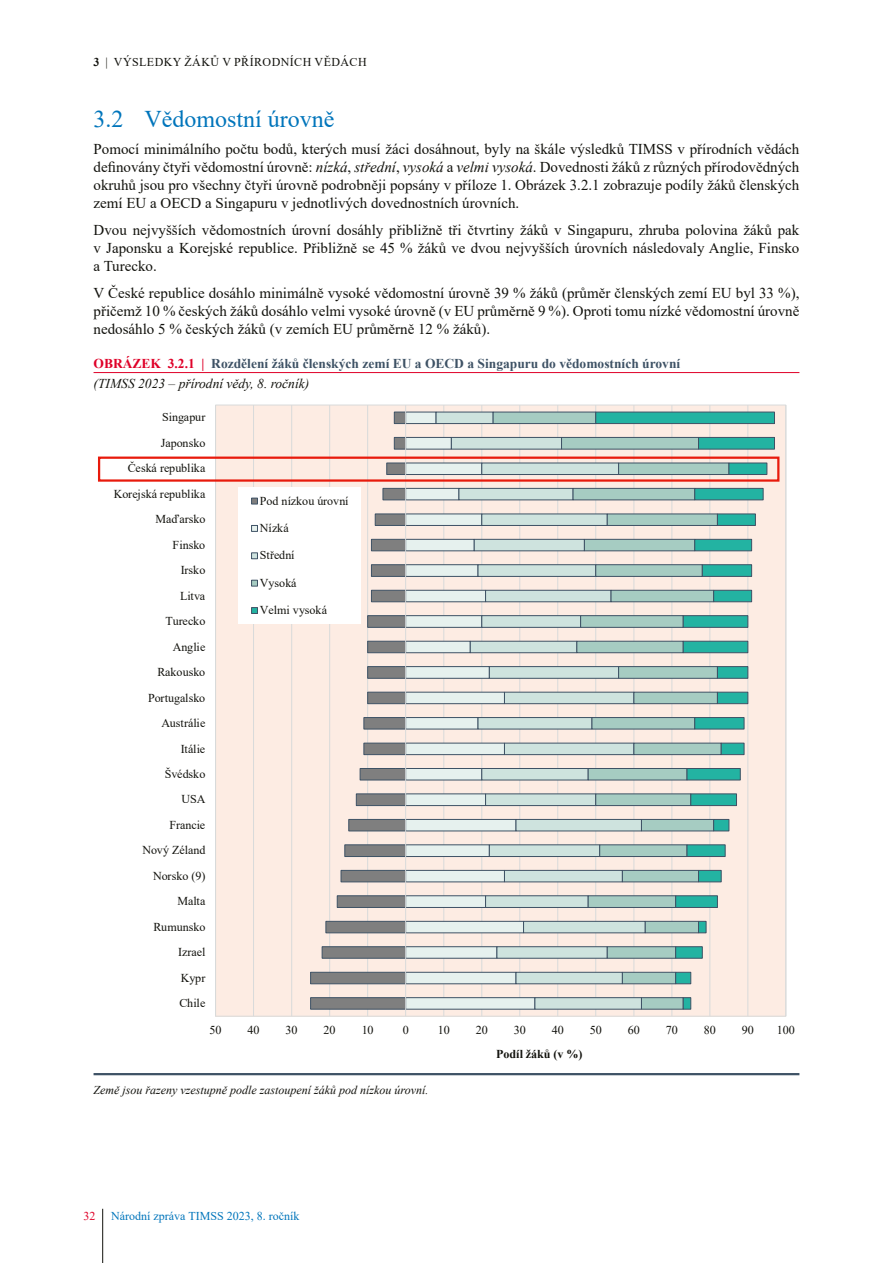
<style>
.page{position:relative;width:893px;height:1263px;background:#fff}
.page>*{position:absolute;margin:0;border:0;box-sizing:border-box;transform-origin:0 0}
.t1{font:24px "Times New Roman";color:#0075bb}
.text{font:15px/18px "Times New Roman";color:#12120d;text-align:justify}
.t2{font:700 13.5px "Times New Roman";color:#3e5265}
.Nad_graf{font:italic 13.5px "Times New Roman";color:#12120d}
.t3{font:12px/25.5px "Times New Roman";letter-spacing:-.005em;color:#12120d;text-align:right}
.Poznámka_pod_tabulkou_grafem{font:italic 12px "Times New Roman";color:#12120d}
.t4{font:12px "Times New Roman";color:#0075bb}
.t5{font:700 12px "Times New Roman";letter-spacing:.005em;color:#12120d}
.t6{font:12px "Times New Roman";color:#df0028}
.s1{font-weight:700}
.s2{font-style:italic}
.s3{color:#df0028}
</style>
<div class="page">
<hr style="left:102px;top:1209px;width:1px;height:54px;background:#12120d">
<hr style="left:94px;top:372px;width:705px;height:1px;background:#df0028">
<hr style="left:94px;top:1073px;width:705px;height:2px;background:#3e5265">
<div style="left:216px;top:405px;width:570px;height:611px;background:#fdece3"></div>
<hr style="left:747px;top:405px;width:1px;height:611px;background:#d8dada">
<hr style="left:709px;top:405px;width:1px;height:611px;background:#d8dada">
<hr style="left:671px;top:405px;width:1px;height:611px;background:#d8dada">
<hr style="left:633px;top:405px;width:1px;height:611px;background:#d8dada">
<hr style="left:595px;top:405px;width:1px;height:611px;background:#d8dada">
<hr style="left:557px;top:405px;width:1px;height:611px;background:#d8dada">
<hr style="left:519px;top:405px;width:1px;height:611px;background:#d8dada">
<hr style="left:481px;top:405px;width:1px;height:611px;background:#d8dada">
<hr style="left:443px;top:405px;width:1px;height:611px;background:#d8dada">
<hr style="left:367px;top:405px;width:1px;height:611px;background:#d8dada">
<hr style="left:329px;top:405px;width:1px;height:611px;background:#d8dada">
<hr style="left:291px;top:405px;width:1px;height:611px;background:#d8dada">
<hr style="left:253px;top:405px;width:1px;height:611px;background:#d8dada">
<svg style="left:310px;top:412px;width:95px;height:597px"></svg>
<svg style="left:406px;top:412px;width:30px;height:597px"></svg>
<svg style="left:436px;top:412px;width:57px;height:597px"></svg>
<svg style="left:493px;top:412px;width:102px;height:597px"></svg>
<svg style="left:595px;top:412px;width:180px;height:597px"></svg>
<hr style="left:405px;top:405px;width:1px;height:611px;background:#d8dada">
<div style="left:239px;top:487px;width:122px;height:137px;background:#fff"></div>
<div style="left:251px;top:498px;width:7px;height:6px;border:1px solid #3e5265"></div>
<div style="left:251px;top:525px;width:7px;height:7px;border:1px solid #3e5265"></div>
<div style="left:251px;top:553px;width:7px;height:6px;border:1px solid #3e5265"></div>
<div style="left:251px;top:580px;width:7px;height:6px;border:1px solid #3e5265"></div>
<div style="left:251px;top:607px;width:7px;height:7px;border:1px solid #3e5265"></div>
<div style="left:98px;top:457px;width:681px;height:25px;border:2px solid #e81a0c"></div>
<p class="t3" style="left:94px;top:49px;width:39px"><span class="s1">3</span>|Výsledky</p>
<p class="t3" style="left:185px;top:49px;width:10px">žáků</p>
<p class="t3" style="left:222px;top:49px;width:9px">vpřírodních</p>
<p class="t3" style="left:315px;top:49px;width:10px">vědách</p>
<p class="t1" style="left:94px;top:102px;width:243px">3.2 Vědomostní úrovně</p>
<p class="text" style="left:94px;top:139px;width:707px">Pomocí minimálního počtu bodů, kterých musí žáci dosáhnout, byly na škále výsledků TIMSS v přírodních vědách definovány čtyři vědomostní úrovně: <span class="s2">nízká</span>, <span class="s2">střední</span>, <span class="s2">vysoká</span> a <span class="s2">velmi vysoká</span>. Dovednosti žáků z různých přírodovědných okruhů jsou pro všechny čtyři úrovně podrobněji popsány v příloze 1. Obrázek 3.2.1 zobrazuje podíly žáků členských zemí EU a OECD a Singapuru v jednotlivých dovednostních úrovních.</p>
<p class="text" style="left:94px;top:220px;width:707px">Dvou nejvyšších vědomostních úrovní dosáhly přibližně tři čtvrtiny žáků v Singapuru, zhruba polovina žáků pak v Japonsku a Korejské republice. Přibližně se 45 % žáků ve dvou nejvyšších úrovních následovaly Anglie, Finsko a Turecko.</p>
<p class="text" style="left:94px;top:283px;width:707px">V České republice dosáhlo minimálně vysoké vědomostní úrovně 39 % žáků (průměr členských zemí EU byl 33 %), přičemž 10 % českých žáků dosáhlo velmi vysoké úrovně (v EU průměrně 9 %). Oproti tomu nízké vědomostní úrovně nedosáhlo 5 % českých žáků (v zemích EU průměrně 12 % žáků).</p>
<p class="t2" style="left:94px;top:354px;width:588px"><span class="s3">OBRÁZEK 3.2.1 |</span> Rozdělení žáků členských zemí EU a OECD a Singapuru do vědomostních úrovní</p>
<p class="Nad_graf" style="left:94px;top:375px;width:217px">(TIMSS 2023 – přírodní vědy, 8. ročník)</p>
<p class="t3" style="left:114px;top:404px;width:93px">Singapur<br>Japonsko<br>Česká republika<br>Korejská republika<br>Maďarsko<br>Finsko<br>Irsko<br>Litva<br>Turecko<br>Anglie<br>Rakousko<br>Portugalsko<br>Austrálie<br>Itálie<br>Švédsko<br>USA<br>Francie<br>Nový Zéland<br>Norsko (9)<br>Malta<br>Rumunsko<br>Izrael<br>Kypr<br>Chile</p>
<p class="t3" style="left:260px;top:488px;width:90px">Pod nízkou úrovní</p>
<p class="t3" style="left:260px;top:515px;width:30px">Nízká</p>
<p class="t3" style="left:260px;top:542px;width:36px">Střední</p>
<p class="t3" style="left:260px;top:570px;width:38px">Vysoká</p>
<p class="t3" style="left:260px;top:597px;width:69px">Velmi vysoká</p>
<p class="t3" style="left:210px;top:1017px;width:13px">50</p>
<p class="t3" style="left:248px;top:1017px;width:13px">40</p>
<p class="t3" style="left:286px;top:1017px;width:13px">30</p>
<p class="t3" style="left:324px;top:1017px;width:13px">20</p>
<p class="t3" style="left:362px;top:1017px;width:13px">10</p>
<p class="t3" style="left:403px;top:1017px;width:8px">0</p>
<p class="t3" style="left:438px;top:1017px;width:13px">10</p>
<p class="t3" style="left:476px;top:1017px;width:13px">20</p>
<p class="t3" style="left:514px;top:1017px;width:13px">30</p>
<p class="t3" style="left:552px;top:1017px;width:13px">40</p>
<p class="t3" style="left:590px;top:1017px;width:13px">50</p>
<p class="t3" style="left:628px;top:1017px;width:13px">60</p>
<p class="t3" style="left:666px;top:1017px;width:13px">70</p>
<p class="t3" style="left:704px;top:1017px;width:13px">80</p>
<p class="t3" style="left:742px;top:1017px;width:13px">90</p>
<p class="t3" style="left:777px;top:1017px;width:20px">100</p>
<p class="Poznámka_pod_tabulkou_grafem" style="left:94px;top:1082px;width:336px">Země jsou řazeny vzestupně podle zastoupení žáků pod nízkou úrovní.</p>
<p class="t6" style="left:83px;top:1207px;width:13px">32</p>
<p class="t4" style="left:111px;top:1207px;width:190px">Národní zpráva TIMSS 2023, 8. ročník</p>
<p class="t5" style="left:496px;top:1045px;width:88px">Podíl žáků (v %)</p>
</div>
